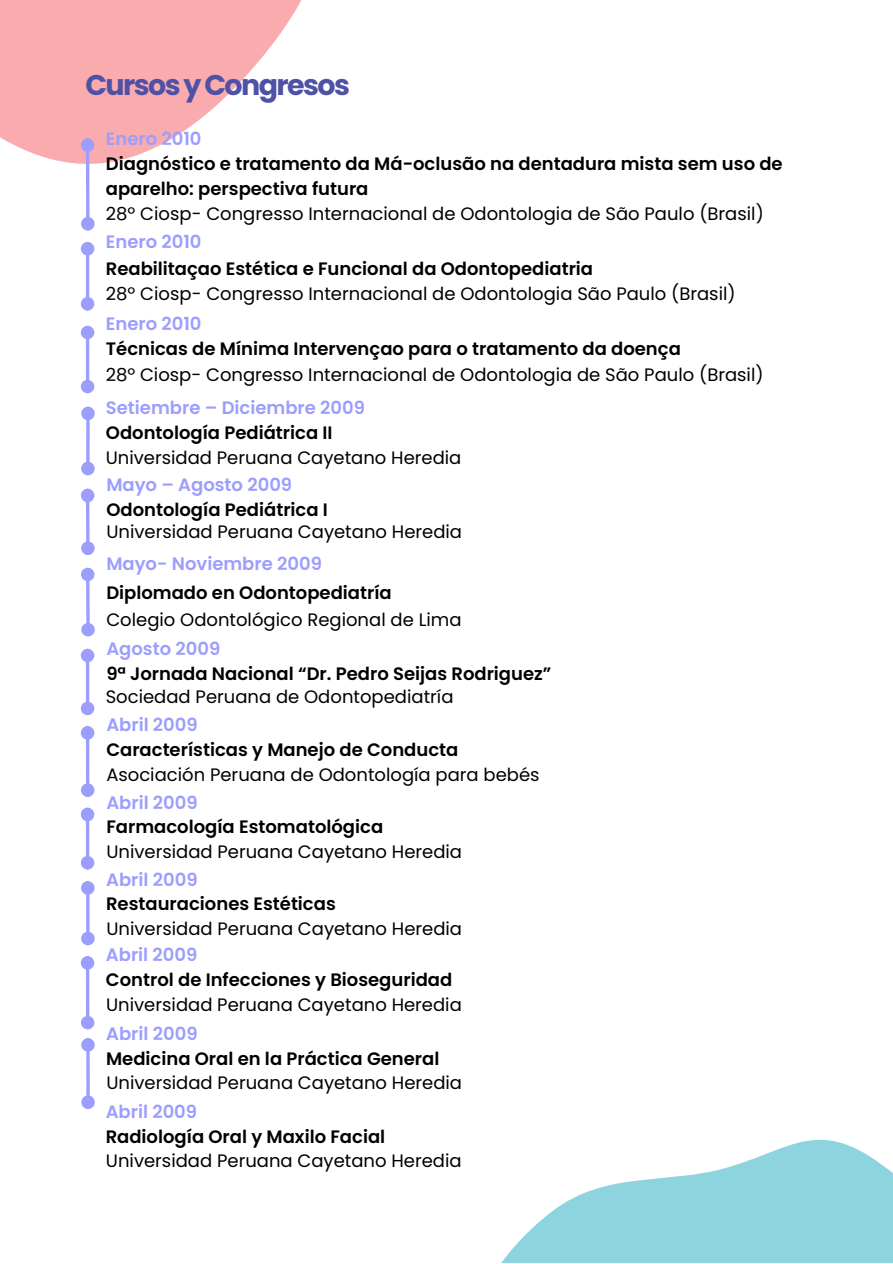
<style>
.page{position:relative;width:893px;height:1264px;background:#fff}
.page>*{position:absolute;margin:0;border:0;box-sizing:border-box;transform-origin:0 0}
.t1{font:700 28.5px "Poppins";letter-spacing:-.055em;color:#4f51a6}
.t2{font:18px "Poppins";color:#000}
.t3{font:600 18px/24.8px "Poppins";color:#000}
.t4{font:600 18px "Poppins";color:#9c9efe}
</style>
<div class="page">
<svg style="left:0;top:0;width:302px;height:165px;fill:#faabae"></svg>
<svg style="left:502px;top:1139px;width:390px;height:123px;fill:#8ed4df"></svg>
<hr style="left:86px;top:151px;width:3px;height:67px;background:#9c9efe">
<div style="left:83px;top:219px;width:10px;height:10px;background:#9c9efe;border-radius:50%"></div>
<div style="left:81px;top:217px;width:14px;height:13px;border:3px solid #9c9efe;border-radius:50%"></div>
<div style="left:82px;top:140px;width:11px;height:10px;background:#9c9efe;border-radius:50%"></div>
<div style="left:81px;top:138px;width:13px;height:14px;border:3px solid #9c9efe;border-radius:50%"></div>
<hr style="left:86px;top:255px;width:3px;height:43px;background:#9c9efe">
<div style="left:82px;top:299px;width:11px;height:10px;background:#9c9efe;border-radius:50%"></div>
<div style="left:81px;top:297px;width:13px;height:13px;border:3px solid #9c9efe;border-radius:50%"></div>
<div style="left:82px;top:244px;width:11px;height:10px;background:#9c9efe;border-radius:50%"></div>
<div style="left:81px;top:242px;width:13px;height:13px;border:3px solid #9c9efe;border-radius:50%"></div>
<hr style="left:86px;top:338px;width:3px;height:43px;background:#9c9efe">
<div style="left:82px;top:381px;width:11px;height:10px;background:#9c9efe;border-radius:50%"></div>
<div style="left:81px;top:380px;width:13px;height:13px;border:3px solid #9c9efe;border-radius:50%"></div>
<div style="left:82px;top:327px;width:11px;height:10px;background:#9c9efe;border-radius:50%"></div>
<div style="left:81px;top:326px;width:13px;height:13px;border:3px solid #9c9efe;border-radius:50%"></div>
<svg style="left:86px;top:420px;width:4px;height:41px"></svg>
<div style="left:83px;top:463px;width:10px;height:10px;background:#9c9efe;border-radius:50%"></div>
<div style="left:81px;top:461px;width:14px;height:14px;border:3px solid #9c9efe;border-radius:50%"></div>
<div style="left:83px;top:408px;width:10px;height:10px;background:#9c9efe;border-radius:50%"></div>
<div style="left:81px;top:406px;width:14px;height:14px;border:3px solid #9c9efe;border-radius:50%"></div>
<svg style="left:86px;top:502px;width:4px;height:39px"></svg>
<div style="left:83px;top:543px;width:10px;height:10px;background:#9c9efe;border-radius:50%"></div>
<div style="left:81px;top:541px;width:14px;height:14px;border:3px solid #9c9efe;border-radius:50%"></div>
<div style="left:82px;top:490px;width:11px;height:10px;background:#9c9efe;border-radius:50%"></div>
<div style="left:81px;top:488px;width:13px;height:14px;border:3px solid #9c9efe;border-radius:50%"></div>
<hr style="left:86px;top:661px;width:3px;height:41px;background:#9c9efe">
<div style="left:82px;top:703px;width:11px;height:10px;background:#9c9efe;border-radius:50%"></div>
<div style="left:81px;top:701px;width:13px;height:14px;border:3px solid #9c9efe;border-radius:50%"></div>
<div style="left:82px;top:650px;width:11px;height:10px;background:#9c9efe;border-radius:50%"></div>
<div style="left:81px;top:648px;width:13px;height:14px;border:3px solid #9c9efe;border-radius:50%"></div>
<hr style="left:86px;top:738px;width:3px;height:46px;background:#9c9efe">
<div style="left:83px;top:785px;width:10px;height:10px;background:#9c9efe;border-radius:50%"></div>
<div style="left:81px;top:783px;width:13px;height:14px;border:3px solid #9c9efe;border-radius:50%"></div>
<div style="left:82px;top:727px;width:11px;height:11px;background:#9c9efe;border-radius:50%"></div>
<div style="left:81px;top:726px;width:13px;height:13px;border:3px solid #9c9efe;border-radius:50%"></div>
<hr style="left:86px;top:820px;width:3px;height:36px;background:#9c9efe">
<div style="left:82px;top:857px;width:11px;height:10px;background:#9c9efe;border-radius:50%"></div>
<div style="left:81px;top:856px;width:13px;height:13px;border:3px solid #9c9efe;border-radius:50%"></div>
<div style="left:82px;top:809px;width:11px;height:10px;background:#9c9efe;border-radius:50%"></div>
<div style="left:81px;top:807px;width:13px;height:14px;border:3px solid #9c9efe;border-radius:50%"></div>
<svg style="left:86px;top:894px;width:4px;height:37px"></svg>
<div style="left:83px;top:933px;width:10px;height:10px;background:#9c9efe;border-radius:50%"></div>
<div style="left:81px;top:931px;width:14px;height:14px;border:3px solid #9c9efe;border-radius:50%"></div>
<div style="left:83px;top:882px;width:10px;height:11px;background:#9c9efe;border-radius:50%"></div>
<div style="left:81px;top:881px;width:14px;height:13px;border:3px solid #9c9efe;border-radius:50%"></div>
<svg style="left:86px;top:581px;width:4px;height:42px"></svg>
<div style="left:83px;top:624px;width:10px;height:10px;background:#9c9efe;border-radius:50%"></div>
<div style="left:81px;top:623px;width:14px;height:13px;border:3px solid #9c9efe;border-radius:50%"></div>
<div style="left:83px;top:569px;width:10px;height:10px;background:#9c9efe;border-radius:50%"></div>
<div style="left:81px;top:567px;width:13px;height:14px;border:3px solid #9c9efe;border-radius:50%"></div>
<hr style="left:86px;top:968px;width:3px;height:48px;background:#9c9efe">
<div style="left:83px;top:1017px;width:10px;height:10px;background:#9c9efe;border-radius:50%"></div>
<div style="left:81px;top:1015px;width:13px;height:14px;border:3px solid #9c9efe;border-radius:50%"></div>
<div style="left:82px;top:957px;width:11px;height:11px;background:#9c9efe;border-radius:50%"></div>
<div style="left:81px;top:956px;width:13px;height:13px;border:3px solid #9c9efe;border-radius:50%"></div>
<svg style="left:86px;top:1051px;width:4px;height:44px"></svg>
<div style="left:83px;top:1097px;width:10px;height:10px;background:#9c9efe;border-radius:50%"></div>
<div style="left:81px;top:1095px;width:14px;height:13px;border:3px solid #9c9efe;border-radius:50%"></div>
<div style="left:83px;top:1039px;width:10px;height:10px;background:#9c9efe;border-radius:50%"></div>
<div style="left:81px;top:1038px;width:14px;height:13px;border:3px solid #9c9efe;border-radius:50%"></div>
<p class="t1" style="left:85px;top:65px;width:266px">Cursos y Congresos</p>
<p class="t4" style="left:106px;top:126px;width:97px">Enero 2010</p>
<p class="t3" style="left:106px;top:151px;width:678px">Diagnóstico e tratamento da Má-oclusão na dentadura mista sem uso de aparelho: perspectiva futura</p>
<p class="t2" style="left:106px;top:201px;width:659px">28º Ciosp- Congresso Internacional de Odontologia de São Paulo (Brasil)</p>
<p class="t4" style="left:106px;top:229px;width:97px">Enero 2010</p>
<p class="t3" style="left:106px;top:257px;width:488px">Reabilitaçao Estética e Funcional da Odontopediatria</p>
<p class="t2" style="left:106px;top:281px;width:631px">28º Ciosp- Congresso Internacional de Odontologia São Paulo (Brasil)</p>
<p class="t4" style="left:106px;top:311px;width:97px">Enero 2010</p>
<p class="t3" style="left:106px;top:336px;width:576px">Técnicas de Mínima Intervençao para o tratamento da doença</p>
<p class="t2" style="left:106px;top:362px;width:659px">28º Ciosp- Congresso Internacional de Odontologia de São Paulo (Brasil)</p>
<p class="t4" style="left:106px;top:395px;width:261px">Setiembre – Diciembre 2009</p>
<p class="t3" style="left:106px;top:420px;width:228px">Odontología Pediátrica II</p>
<p class="t2" style="left:106px;top:445px;width:357px">Universidad Peruana Cayetano Heredia</p>
<p class="t4" style="left:106px;top:472px;width:187px">Mayo – Agosto 2009</p>
<p class="t3" style="left:106px;top:497px;width:223px">Odontología Pediátrica I</p>
<p class="t2" style="left:106px;top:519px;width:357px">Universidad Peruana Cayetano Heredia</p>
<p class="t4" style="left:106px;top:551px;width:217px">Mayo- Noviembre 2009</p>
<p class="t3" style="left:106px;top:580px;width:287px">Diplomado en Odontopediatría</p>
<p class="t2" style="left:106px;top:607px;width:357px">Colegio Odontológico Regional de Lima</p>
<p class="t4" style="left:106px;top:636px;width:115px">Agosto 2009</p>
<p class="t3" style="left:106px;top:661px;width:446px">9ª Jornada Nacional “Dr. Pedro Seijas Rodriguez”</p>
<p class="t4" style="left:106px;top:712px;width:93px">Abril 2009</p>
<p class="t3" style="left:106px;top:737px;width:353px">Características y Manejo de Conducta</p>
<p class="t2" style="left:106px;top:762px;width:435px">Asociación Peruana de Odontología para bebés</p>
<p class="t4" style="left:106px;top:789px;width:93px">Abril 2009</p>
<p class="t3" style="left:106px;top:814px;width:278px">Farmacología Estomatológica</p>
<p class="t4" style="left:106px;top:866px;width:93px">Abril 2009</p>
<p class="t3" style="left:106px;top:891px;width:231px">Restauraciones Estéticas</p>
<p class="t2" style="left:106px;top:915px;width:357px">Universidad Peruana Cayetano Heredia</p>
<p class="t2" style="left:106px;top:683px;width:349px">Sociedad Peruana de Odontopediatría</p>
<p class="t2" style="left:106px;top:838px;width:357px">Universidad Peruana Cayetano Heredia</p>
<p class="t4" style="left:106px;top:942px;width:93px">Abril 2009</p>
<p class="t3" style="left:106px;top:967px;width:348px">Control de Infecciones y Bioseguridad</p>
<p class="t2" style="left:106px;top:991px;width:357px">Universidad Peruana Cayetano Heredia</p>
<p class="t4" style="left:106px;top:1021px;width:93px">Abril 2009</p>
<p class="t3" style="left:106px;top:1046px;width:335px">Medicina Oral en la Práctica General</p>
<p class="t2" style="left:106px;top:1070px;width:357px">Universidad Peruana Cayetano Heredia</p>
<p class="t4" style="left:106px;top:1099px;width:93px">Abril 2009</p>
<p class="t3" style="left:106px;top:1124px;width:281px">Radiología Oral y Maxilo Facial</p>
<p class="t2" style="left:106px;top:1148px;width:357px">Universidad Peruana Cayetano Heredia</p>
</div>
